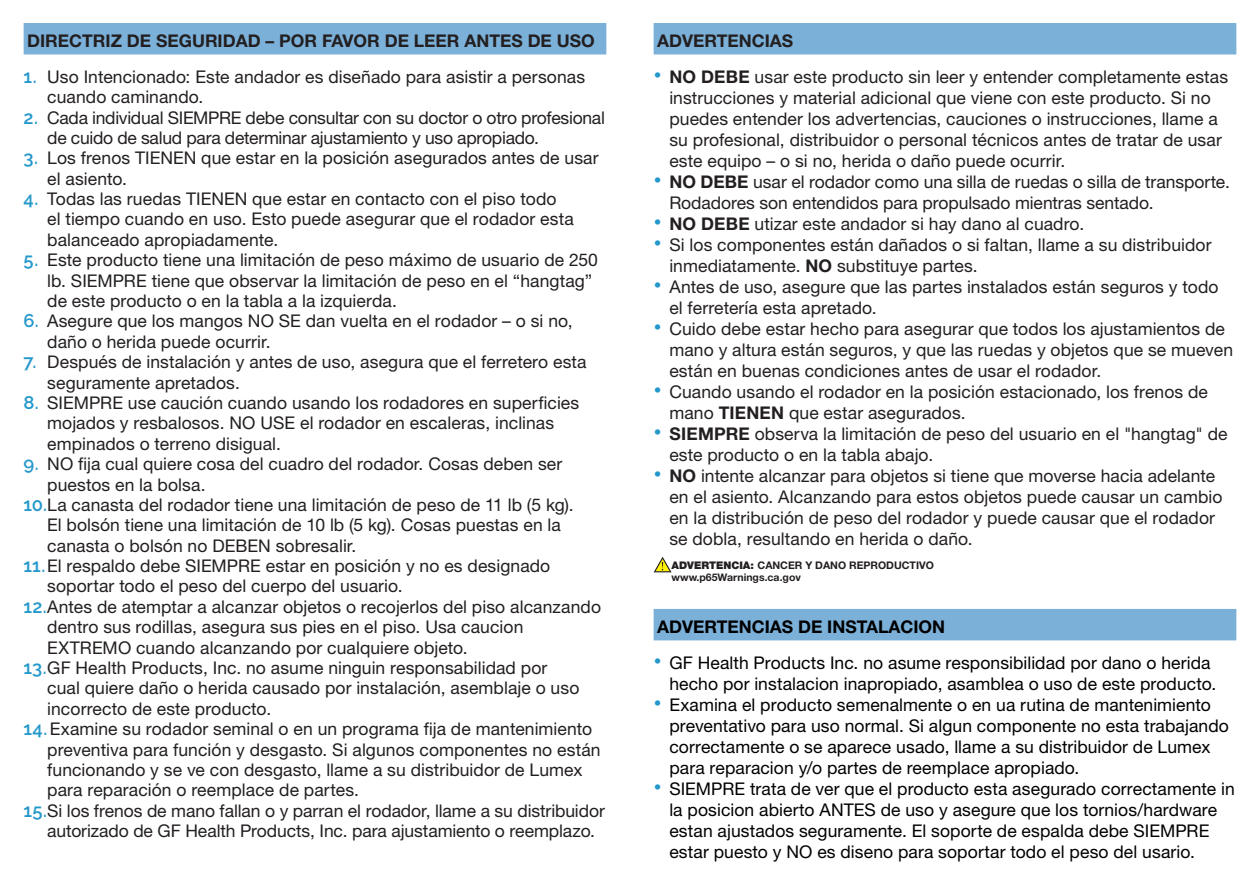
<style>
.page{position:relative;width:1260px;height:882px;background:#fff}
.page>*{position:absolute;margin:0;border:0;box-sizing:border-box;transform-origin:0 0}
.t1{font:17.5px/20.5px "Helvetica Neue LT Std";letter-spacing:.005em;color:#231f20}
.t2{font:17.5px/21px "Helvetica Neue LT Std";letter-spacing:.005em;color:#000}
.t3{font:17.5px/20.3px "Helvetica Neue LT Std";letter-spacing:-.015em;color:#231f20}
.Color_Bar___Head{font:700 17.5px "Helvetica Neue LT Std";color:#231f20}
.Color_Bar___Head-2{font:700 17.5px "Helvetica Neue LT Std";color:#000}
.Text{font:700 10.5px "Helvetica Neue LT Std";color:#231f20}
.s1{font-family:"Raleway";font-weight:600;font-size:18.38px;color:#2498cb}
.s2{font-family:"Raleway";font-weight:900;font-size:22.75px;color:#2498cb}
.s3{font-weight:700}
.s4{font-weight:900}
</style>
<div class="page">
<svg style="left:654px;top:557px;width:18px;height:15px"></svg>
<div style="left:24px;top:23px;width:582px;height:31px;background:#7bb0d9"></div>
<div style="left:654px;top:23px;width:582px;height:31px;background:#7bb0d9"></div>
<div style="left:654px;top:609px;width:582px;height:31px;background:#7bb0d9"></div>
<p class="Color_Bar___Head" style="left:27px;top:30px;width:569px">DIRECTRIZ DE SEGURIDAD – POR FAVOR DE LEER ANTES DE USO</p>
<p class="t1" style="left:47px;top:66px;width:539px;text-indent:-24px"><span class="s1">1.</span> Uso Intencionado: Este andador es diseñado para asistir a personas cuando caminando.</p>
<p class="t3" style="left:47px;top:107px;width:559px;text-indent:-24px"><span class="s1">2.</span> Cada individual SIEMPRE debe consultar con su doctor o otro profesional de cuido de salud para determinar ajustamiento y uso apropiado.</p>
<p class="t1" style="left:47px;top:148px;width:553px;text-indent:-24px"><span class="s1">3.</span> Los frenos TIENEN que estar en la posición asegurados antes de usar el asiento.</p>
<p class="t1" style="left:47px;top:188px;width:528px;text-indent:-24px"><span class="s1">4.</span> Todas las ruedas TIENEN que estar en contacto con el piso todo el tiempo cuando en uso. Esto puede asegurar que el rodador esta balanceado apropiadamente.</p>
<p class="t1" style="left:47px;top:250px;width:552px;text-indent:-24px"><span class="s1">5.</span> Este producto tiene una limitación de peso máximo de usuario de 250 lb. SIEMPRE tiene que observar la limitación de peso en el “hangtag” de este producto o en la tabla a la izquierda.</p>
<p class="t1" style="left:47px;top:311px;width:527px;text-indent:-24px"><span class="s1">6.</span> Asegure que los mangos NO SE dan vuelta en el rodador – o si no, daño o herida puede ocurrir.</p>
<p class="t1" style="left:47px;top:352px;width:541px;text-indent:-24px"><span class="s1">7.</span> Después de instalación y antes de uso, asegura que el ferretero esta seguramente apretados.</p>
<p class="t1" style="left:47px;top:392px;width:534px;text-indent:-24px"><span class="s1">8.</span> SIEMPRE use caución cuando usando los rodadores en superficies mojados y resbalosos. NO USE el rodador en escaleras, inclinas empinados o terreno disigual.</p>
<p class="t1" style="left:47px;top:453px;width:517px;text-indent:-24px"><span class="s1">9.</span> NO fija cual quiere cosa del cuadro del rodador. Cosas deben ser puestos en la bolsa.</p>
<p class="t1" style="left:47px;top:494px;width:528px;text-indent:-24px"><span class="s1">10.</span>La canasta del rodador tiene una limitación de peso de 11 lb (5 kg).<br>El bolsón tiene una limitación de 10 lb (5 kg). Cosas puestas en la canasta o bolsón no DEBEN sobresalir.</p>
<p class="t1" style="left:47px;top:555px;width:505px;text-indent:-24px"><span class="s1">11.</span>El respaldo debe SIEMPRE estar en posición y no es designado soportar todo el peso del cuerpo del usuario.</p>
<p class="t1" style="left:47px;top:596px;width:555px;text-indent:-24px"><span class="s1">12.</span>Antes de atemptar a alcanzar objetos o recojerlos del piso alcanzando dentro sus rodillas, asegura sus pies en el piso. Usa caucion<br>EXTREMO cuando alcanzando por cualquiere objeto.</p>
<p class="t1" style="left:47px;top:657px;width:534px;text-indent:-24px"><span class="s1">13.</span>GF Health Products, Inc. no asume ninguin responsabilidad por cual quiere daño o herida causado por instalación, asemblaje o uso incorrecto de este producto.</p>
<p class="t1" style="left:47px;top:718px;width:555px;text-indent:-24px"><span class="s1">14.</span>Examine su rodador seminal o en un programa fija de mantenimiento preventiva para función y desgasto. Si algunos componentes no están funcionando y se ve con desgasto, llame a su distribuidor de Lumex para reparación o reemplace de partes.</p>
<p class="t1" style="left:47px;top:800px;width:559px;text-indent:-24px"><span class="s1">15.</span>Si los frenos de mano fallan o y parran el rodador, llame a su distribuidor autorizado de GF Health Products, Inc. para ajustamiento o reemplazo.</p>
<p class="Color_Bar___Head" style="left:657px;top:30px;width:138px">ADVERTENCIAS</p>
<p class="t1" style="left:669px;top:66px;width:560px;line-height:21px;text-indent:-16px"><span class="s2">•</span> <span class="s3">NO DEBE</span> usar este producto sin leer y entender completamente estas instrucciones y material adicional que viene con este producto. Si no puedes entender los advertencias, cauciones o instrucciones, llame a su profesional, distribuidor o personal técnicos antes de tratar de usar este equipo – o si no, herida o daño puede ocurrir.</p>
<p class="t1" style="left:669px;top:171px;width:562px;line-height:21px;text-indent:-16px"><span class="s2">•</span> <span class="s3">NO DEBE</span> usar el rodador como una silla de ruedas o silla de transporte.<br>Rodadores son entendidos para propulsado mientras sentado.</p>
<p class="t1" style="left:654px;top:214px;width:432px"><span class="s2">•</span> <span class="s3">NO DEBE</span> utizar este andador si hay dano al cuadro.</p>
<p class="t1" style="left:669px;top:234px;width:544px;line-height:21px;text-indent:-16px"><span class="s2">•</span> Si los componentes están dañados o si faltan, llame a su distribuidor inmediatamente. <span class="s3">NO</span> substituye partes.</p>
<p class="t1" style="left:669px;top:276px;width:551px;line-height:21px;text-indent:-16px"><span class="s2">•</span> Antes de uso, asegure que las partes instalados están seguros y todo el ferretería esta apretado.</p>
<p class="t1" style="left:669px;top:318px;width:565px;line-height:21px;text-indent:-16px"><span class="s2">•</span> Cuido debe estar hecho para asegurar que todos los ajustamientos de mano y altura están seguros, y que las ruedas y objetos que se mueven están en buenas condiciones antes de usar el rodador.</p>
<p class="t1" style="left:669px;top:381px;width:540px;line-height:21px;text-indent:-16px"><span class="s2">•</span> Cuando usando el rodador en la posición estacionado, los frenos de mano <span class="s3">TIENEN</span> que estar asegurados.</p>
<p class="t1" style="left:669px;top:423px;width:560px;line-height:21px;text-indent:-16px"><span class="s2">•</span> <span class="s3">SIEMPRE</span> observa la limitación de peso del usuario en el "hangtag" de este producto o en la tabla abajo.</p>
<p class="t1" style="left:669px;top:465px;width:555px;line-height:21px;text-indent:-16px"><span class="s2">•</span> <span class="s3">NO</span> intente alcanzar para objetos si tiene que moverse hacia adelante en el asiento. Alcanzando para estos objetos puede causar un cambio en la distribución de peso del rodador y puede causar que el rodador se dobla, resultando en herida o daño.</p>
<p class="Text" style="left:672px;top:559px;width:264px"><span class="s4">ADVERTENCIA:</span> CANCER Y DANO REPRODUCTIVO</p>
<p class="Text" style="left:672px;top:571px;width:131px">www.p65Warnings.ca.gov</p>
<p class="Color_Bar___Head-2" style="left:657px;top:615px;width:290px">ADVERTENCIAS DE INSTALACION</p>
<p class="t2" style="left:669px;top:652px;width:549px;text-indent:-16px"><span class="s2">•</span> GF Health Products Inc. no asume responsibilidad por dano o herida hecho por instalacion inapropiado, asamblea o uso de este producto.</p>
<p class="t2" style="left:669px;top:694px;width:561px;text-indent:-16px"><span class="s2">•</span> Examina el producto semenalmente o en ua rutina de mantenimiento preventativo para uso normal. Si algun componente no esta trabajando correctamente o se aparece usado, llame a su distribuidor de Lumex para reparacion y/o partes de reemplace apropiado.</p>
<p class="t2" style="left:669px;top:778px;width:567px;text-indent:-16px"><span class="s2">•</span> SIEMPRE trata de ver que el producto esta asegurado correctamente in la posicion abierto ANTES de uso y asegure que los tornios/hardware estan ajustados seguramente. El soporte de espalda debe SIEMPRE estar puesto y NO es diseno para soportar todo el peso del usario.</p>
</div>
